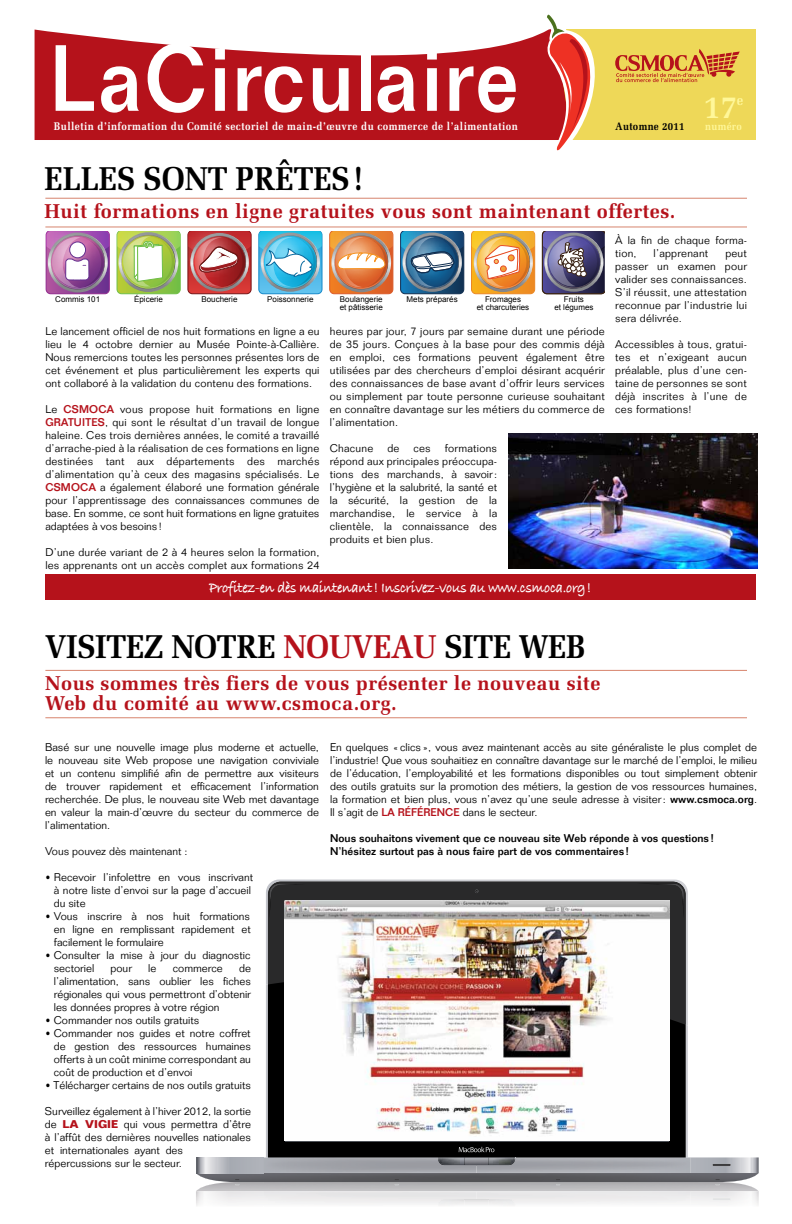
<style>
.page{position:relative;width:792px;height:1224px;background:#fff}
.page>*{position:absolute;margin:0;border:0;box-sizing:border-box;transform-origin:0 0}
.t1{font:500 91.9px "Folio";letter-spacing:.02em;color:#fff;scale:.9 1}
.t2{font:700 33px "Melior";letter-spacing:-.01em;color:#000;scale:.9 1}
.t3{font:700 32.6px "Melior";color:#fff799;scale:.9 1}
.t4{font:700 20px/20px "Melior";letter-spacing:.025em;color:#b5121b}
.t5{font:16px "Bradley Hand ITCTT Bold";letter-spacing:-.02em;color:#fff;scale:.88 1}
.t6{font:700 14.4px "Melior";color:#fff799;scale:.9 1}
.t7{font:700 11.1px "Melior";letter-spacing:.045em;color:#fff;scale:.9 1}
.t8{font:300 11px/13px "Folio";color:#000;text-align:justify}
.t9{font:300 11px/13px "Folio";letter-spacing:.02em;color:#000}
.t10{font:500 11px/13px "Folio";color:#000}
.t11{font:700 10.9px "Melior";letter-spacing:.03em;color:#000;scale:.9 1}
.t12{font:700 10.9px "Melior";color:#fff799;scale:.9 1}
.t13{font:8px/8px "Arial";color:#000;text-align:center}
.s1{font-weight:500;color:#b5121b}
.s2{color:#b5121b}
.s3{font-family:"Melior";font-weight:400;font-size:10.5px}
.s4{font-weight:700;color:#b5121b}
.s5{font-weight:500}
</style>
<div class="page">
<div style="left:557px;top:29px;width:199px;height:111px;background:#eed858"></div>
<svg style="left:35px;top:29px;width:509px;height:111px;fill:#b5121b"></svg>
<svg style="left:544px;top:14px;width:196px;height:137px"></svg>
<hr style="left:45px;top:198px;width:702px;height:1px;background:#d7846d">
<hr style="left:45px;top:670px;width:702px;height:1px;background:#d7846d">
<hr style="left:45px;top:718px;width:702px;height:1px;background:#d7846d">
<hr style="left:45px;top:227px;width:702px;height:1px;background:#d7846d">
<img style="left:508px;top:434px;width:250px;height:135px">
<div style="left:45px;top:574px;width:711px;height:26px;background:#b5121b"></div>
<svg style="left:268px;top:1026px;width:418px;height:121px;background:#181819"></svg>
<svg style="left:196px;top:1147px;width:563px;height:59px"></svg>
<img style="left:489px;top:1157px;width:26px;height:8px">
<svg style="left:266px;top:880px;width:422px;height:146px"></svg>
<svg style="left:268px;top:882px;width:418px;height:143px;background:#2f2f2f"></svg>
<svg style="left:266px;top:884px;width:3px;height:34px"></svg>
<img style="left:269px;top:884px;width:48px;height:34px">
<img style="left:636px;top:884px;width:48px;height:34px">
<svg style="left:475px;top:889px;width:4px;height:4px"></svg>
<img style="left:285px;top:901px;width:385px;height:239px">
<img style="left:45px;top:233px;width:48px;height:62px">
<svg style="left:46px;top:231px;width:47px;height:63px"></svg>
<img style="left:333px;top:294px;width:41px;height:1px">
<svg style="left:331px;top:231px;width:43px;height:63px;background:#e19b6b"></svg>
<svg style="left:471px;top:231px;width:48px;height:63px"></svg>
<img style="left:187px;top:233px;width:48px;height:62px">
<svg style="left:188px;top:231px;width:47px;height:63px;background:#c16162"></svg>
<img style="left:93px;top:231px;width:88px;height:64px">
<svg style="left:117px;top:231px;width:63px;height:63px"></svg>
<img style="left:374px;top:231px;width:91px;height:64px">
<svg style="left:400px;top:231px;width:64px;height:63px;background:#4d7a9a"></svg>
<img style="left:519px;top:231px;width:84px;height:64px">
<svg style="left:542px;top:231px;width:63px;height:63px;background:#656083"></svg>
<img style="left:235px;top:231px;width:96px;height:64px">
<svg style="left:259px;top:231px;width:63px;height:63px;background:#64bedc"></svg>
<h1 class="t1" style="left:49px;top:23px;width:524px">LaCirculaire</h1>
<p class="t7" style="left:54px;top:120px;width:517px">Bulletin d’information du Comité sectoriel de main-d’œuvre du commerce de l’alimentation</p>
<p class="t11" style="left:615px;top:120px;width:79px">Automne 2011</p>
<h2 class="t2" style="left:45px;top:158px;width:356px">elles sont prêtes!</h2>
<h3 class="t4" style="left:45px;top:200px;width:632px">Huit formations en ligne gratuites vous sont maintenant offertes.</h3>
<h3 class="t3" style="left:704px;top:87px;width:38px">17</h3>
<h3 class="t6" style="left:737px;top:91px;width:9px">e</h3>
<p class="t12" style="left:705px;top:120px;width:42px">numéro</p>
<p class="t13" style="left:134px;top:296px;width:30px">Épicerie</p>
<p class="t13" style="left:202px;top:295px;width:38px">Boucherie</p>
<p class="t13" style="left:407px;top:296px;width:53px">Mets préparés</p>
<p class="t13" style="left:554px;top:295px;width:41px">Fruits<br>et légumes</p>
<p class="t13" style="left:267px;top:295px;width:48px">Poissonnerie</p>
<p class="t13" style="left:55px;top:296px;width:46px">Commis 101</p>
<p class="t13" style="left:340px;top:296px;width:45px;text-align:left">Boulangerie et pâtisserie</p>
<p class="t13" style="left:477px;top:295px;width:54px">Fromages<br>et charcuteries</p>
<p class="t8" style="left:45px;top:325px;width:276px">Le lancement officiel de nos huit formations en ligne a eu lieu le 4 octobre dernier au Musée Pointe-à-Callière.<br>Nous remercions toutes les personnes présentes lors de cet événement et plus particulièrement les experts qui ont collaboré à la validation du contenu des formations.</p>
<p class="t8" style="left:45px;top:403px;width:276px">Le <span class="s1">CSMOCA</span> vous propose huit formations en ligne <span class="s1">GRATUITES</span>, qui sont le résultat d’un travail de longue haleine. Ces trois dernières années, le comité a travaillé d’arrache-pied à la réalisation de ces formations en ligne destinées tant aux départements des marchés d’alimentation qu’à ceux des magasins spécialisés. Le <span class="s1">CSMOCA</span> a également élaboré une formation générale pour l’apprentissage des connaissances communes de base. En somme, ce sont huit formations en ligne gratuites adaptées à vos besoins !</p>
<p class="t9" style="left:45px;top:546px;width:276px">D’une durée variant de 2 à 4 heures selon la formation, les apprenants ont un accès complet aux formations 24</p>
<p class="t8" style="left:330px;top:325px;width:277px">heures par jour, 7 jours par semaine durant une période de 35 jours. Conçues à la base pour des commis déjà en emploi, ces formations peuvent également être utilisées par des chercheurs d’emploi désirant acquérir des connaissances de base avant d’offrir leurs services ou simplement par toute personne curieuse souhaitant en connaître davantage sur les métiers du commerce de l’alimentation.</p>
<p class="t9" style="left:330px;top:442px;width:45px">Chacune</p>
<p class="t8" style="left:387px;top:442px;width:14px">de</p>
<p class="t8" style="left:413px;top:442px;width:19px">ces</p>
<p class="t8" style="left:330px;top:442px;width:169px;text-indent:115px">formations répond aux principales préoccupa&shy;tions des marchands, à savoir: l’hygiène et la salubrité, la santé et la sécurité, la gestion de la marchandise, le service à la clientèle, la connaissance des produits et bien plus.</p>
<h3 class="t5" style="left:209px;top:579px;width:436px">Profitez-en dès maintenant! Inscrivez-vous au www.csmoca.org!</h3>
<p class="t9" style="left:615px;top:234px;width:133px">À la fin de chaque forma&shy;tion,</p>
<p class="t9" style="left:654px;top:247px;width:56px">l’apprenant</p>
<p class="t8" style="left:615px;top:247px;width:133px;text-indent:110px">peut passer un examen pour valider ses connaissances.<br>S’il réussit, une attestation reconnue par l’industrie lui sera délivrée.</p>
<p class="t8" style="left:615px;top:338px;width:133px">Accessibles à tous, gratui&shy;tes et n’exigeant aucun préalable, plus d’une cen&shy;taine de personnes se sont déjà inscrites à l’une de ces formations!</p>
<h2 class="t2" style="left:45px;top:626px;width:603px">Visitez notre <span class="s2">nouveau</span> site Web</h2>
<h3 class="t4" style="left:45px;top:673px;width:557px">Nous sommes très fiers de vous présenter le nouveau site<br>Web du comité au www.csmoca.org.</h3>
<p class="t8" style="left:45px;top:741px;width:276px">Basé sur une nouvelle image plus moderne et actuelle, le nouveau site Web propose une navigation conviviale et un contenu simplifié afin de permettre aux visiteurs de trouver rapidement et efficacement l’information recherchée. De plus, le nouveau site Web met davantage en valeur la main-d’œuvre du secteur du commerce de l’alimentation.</p>
<p class="t8" style="left:45px;top:845px;width:144px">Vous pouvez dès maintenant :</p>
<p class="t8" style="left:54px;top:871px;width:201px;text-align:left;text-indent:-9px"><span class="s3">•</span> Recevoir l’infolettre en vous inscrivant à notre liste d’envoi sur la page d’accueil du site</p>
<p class="t8" style="left:54px;top:910px;width:199px;text-indent:-9px"><span class="s3">•</span> Vous inscrire à nos huit formations en ligne en remplissant rapidement et facilement le formulaire</p>
<p class="t8" style="left:54px;top:949px;width:198px;text-indent:-9px"><span class="s3">•</span> Consulter la mise à jour du diagnostic sectoriel</p>
<p class="t8" style="left:54px;top:962px;width:199px;text-indent:185px">de l’alimentation, sans oublier les fiches régionales qui vous permettront d’obtenir les données propres à votre région</p>
<p class="t8" style="left:45px;top:1014px;width:156px"><span class="s3">•</span> Commander nos outils gratuits</p>
<p class="t8" style="left:54px;top:1027px;width:199px;text-indent:-9px"><span class="s3">•</span> Commander nos guides et notre coffret de gestion des ressources humaines offerts à un coût minime correspondant au coût de production et d’envoi</p>
<p class="t8" style="left:45px;top:1079px;width:207px"><span class="s3">•</span> Télécharger certains de nos outils gratuits</p>
<p class="t8" style="left:45px;top:1105px;width:208px;text-align:left">Surveillez également à l’hiver 2012, la sortie de <span class="s4">LA VIGIE</span> qui vous permettra d’être à l’affût des dernières nouvelles nationales et internationales ayant des répercussions sur le secteur.</p>
<p class="t8" style="left:111px;top:962px;width:23px">pour</p>
<p class="t8" style="left:148px;top:962px;width:10px">le</p>
<p class="t8" style="left:173px;top:962px;width:52px">commerce</p>
<p class="t8" style="left:330px;top:741px;width:429px">En quelques «clics», vous avez maintenant accès au site généraliste le plus complet de l’industrie! Que vous souhaitiez en connaître davantage sur le marché de l’emploi, le milieu de l’éducation, l’employabilité et les formations disponibles ou tout simplement obtenir des outils gratuits sur la promotion des métiers, la gestion de vos ressources humaines, la formation et bien plus, vous n’avez qu’une seule adresse à visiter: <span class="s5">www.csmoca.org</span>.<br>Il s’agit de <span class="s1">LA RÉFÉRENCE</span> dans le secteur.</p>
<p class="t10" style="left:330px;top:832px;width:386px">Nous souhaitons vivement que ce nouveau site Web réponde à vos questions !<br>N’hésitez surtout pas à nous faire part de vos commentaires!</p>
</div>
